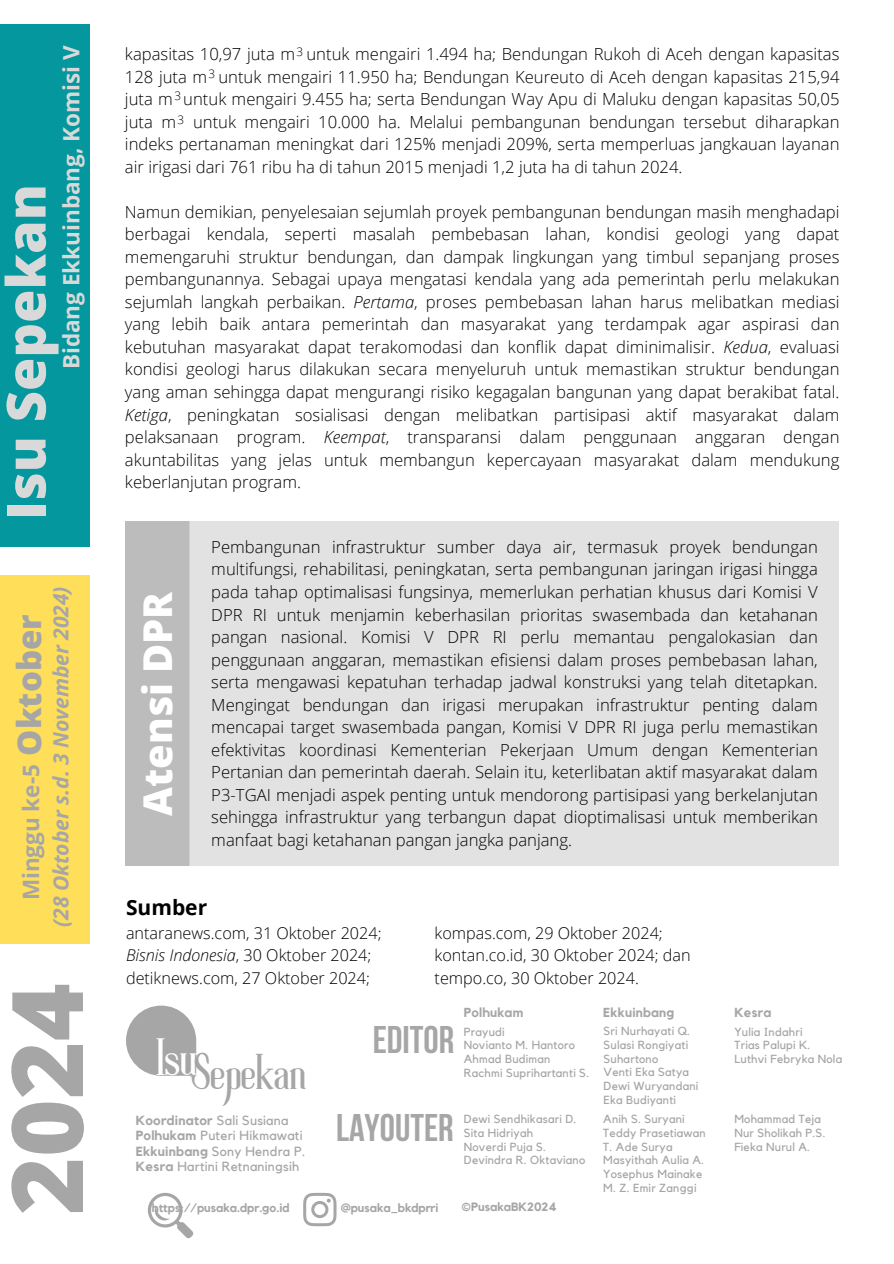
<style>
.page{position:relative;width:894px;height:1264px;background:#fff}
.page>*{position:absolute;margin:0;border:0;box-sizing:border-box;transform-origin:0 0}
.t1{font:800 98.85px "Open Sans";color:#a6a6a6}
.t2{font:800 54px "Open Sans";color:#d9d9d9}
.t3{font:47.55px "Roller Coaster";color:#fff}
.t4{font:45.3px "Roller Coaster";color:#a6a6a6}
.t5{font:800 39.75px "Open Sans";color:#fff}
.t6{font:700 38.4px "Bebas Neue";color:#a6a6a6}
.t7{font:800 33px "Open Sans";color:#a6a6a6}
.t8{font:700 22.5px "Open Sans";color:#d9d9d9}
.t9{font:700 22.5px "Open Sans";color:#a6a6a6}
.t10{font:italic 700 21px "Open Sans";color:#a6a6a6}
.t11{font:700 21px "Open Sans";color:#000}
.t12{font:300 16.65px/22.5px "Open Sans";color:#000;text-align:justify}
.t13{font:300 16.2px "Open Sans";color:#000}
.t14{font:italic 300 16.2px "Open Sans";color:#000}
.t15{font:13.2px "Kollektif";letter-spacing:.02em;color:#a6a6a6}
.t16{font:700 13.2px "Kollektif";letter-spacing:.02em;color:#a6a6a6}
.t17{font:700 13.05px "Kollektif";letter-spacing:.02em;color:#a6a6a6}
.t18{font:700 12px "Kollektif";color:#a6a6a6}
.t19{font:11.7px "Kollektif";letter-spacing:.02em;color:#a6a6a6}
.t20{font:300 11.7px "Open Sans";color:#000}
.s1{font-style:italic}
.s2{font-style:normal}
.s3{font-weight:400}
.s4{font-weight:700}
</style>
<div class="page">
<div style="left:125px;top:521px;width:64px;height:344px;background:#bcbcbc"></div>
<div style="left:189px;top:521px;width:650px;height:344px;background:#e2e2e2"></div>
<div style="left:0;top:25px;width:89px;height:522px;background:#04979d"></div>
<div style="left:0;top:575px;width:89px;height:368px;background:#ffde59"></div>
<svg style="left:126px;top:1005px;width:70px;height:70px"></svg>
<svg style="left:303px;top:1192px;width:33px;height:34px"></svg>
<svg style="left:148px;top:1192px;width:45px;height:46px"></svg>
<p class="t8" style="left:55px;top:369px;width:325px;rotate:-90deg">Bidang Ekkuinbang, Komisi V</p>
<p class="t2" style="left:-12px;top:520px;width:337px;rotate:-90deg">Isu Sepekan</p>
<p class="t10" style="left:46px;top:927px;width:343px;rotate:-90deg">(28 Oktober s.d. 3 November 2024)</p>
<p class="t7" style="left:6px;top:755px;width:143px;rotate:-90deg">Oktober</p>
<p class="t9" style="left:15px;top:900px;width:138px;rotate:-90deg">Minggu ke-5</p>
<p class="t1" style="left:-23px;top:1214px;width:233px;rotate:-90deg">2024</p>
<p class="t20" style="left:296px;top:43px;width:8px">3</p>
<p class="t12" style="left:125px;top:43px;width:715px">kapasitas 10,97 juta m untuk mengairi 1.494 ha; Bendungan Rukoh di Aceh dengan kapasitas 128 juta m untuk mengairi 11.950 ha; Bendungan Keureuto di Aceh dengan kapasitas 215,94 juta m untuk mengairi 9.455 ha; serta Bendungan Way Apu di Maluku dengan kapasitas 50,05 juta m untuk mengairi 10.000 ha. Melalui pembangunan bendungan tersebut diharapkan indeks pertanaman meningkat dari 125% menjadi 209%, serta memperluas jangkauan layanan air irigasi dari 761 ribu ha di tahun 2015 menjadi 1,2 juta ha di tahun 2024.</p>
<p class="t12" style="left:125px;top:200px;width:715px">Namun demikian, penyelesaian sejumlah proyek pembangunan bendungan masih menghadapi berbagai kendala, seperti masalah pembebasan lahan, kondisi geologi yang dapat memengaruhi struktur bendungan, dan dampak lingkungan yang timbul sepanjang proses pembangunannya. Sebagai upaya mengatasi kendala yang ada pemerintah perlu melakukan sejumlah langkah perbaikan. <span class="s1">Pertama</span>, proses pembebasan lahan harus melibatkan mediasi yang lebih baik antara pemerintah dan masyarakat yang terdampak agar aspirasi dan kebutuhan masyarakat dapat terakomodasi dan konflik dapat diminimalisir. <span class="s1">Kedua</span>, evaluasi kondisi geologi harus dilakukan secara menyeluruh untuk memastikan struktur bendungan yang aman sehingga dapat mengurangi risiko kegagalan bangunan yang dapat berakibat fatal.<br><span class="s1">Ketiga</span>, peningkatan sosialisasi dengan melibatkan partisipasi aktif masyarakat dalam pelaksanaan program. <span class="s1">Keempat</span>, transparansi dalam penggunaan anggaran dengan akuntabilitas yang jelas untuk membangun kepercayaan masyarakat dalam mendukung keberlanjutan program.</p>
<p class="t20" style="left:208px;top:65px;width:8px">3</p>
<p class="t20" style="left:174px;top:87px;width:8px">3</p>
<p class="t20" style="left:177px;top:112px;width:8px">3</p>
<p class="t5" style="left:130px;top:815px;width:226px;rotate:-90deg">Atensi DPR</p>
<p class="t12" style="left:211px;top:535px;width:608px">Pembangunan infrastruktur sumber daya air, termasuk proyek bendungan multifungsi, rehabilitasi, peningkatan, serta pembangunan jaringan irigasi hingga pada tahap optimalisasi fungsinya, memerlukan perhatian khusus dari Komisi V DPR RI untuk menjamin keberhasilan prioritas swasembada dan ketahanan pangan nasional. Komisi V DPR RI perlu memantau pengalokasian dan penggunaan anggaran, memastikan efisiensi dalam proses pembebasan lahan, serta mengawasi kepatuhan terhadap jadwal konstruksi yang telah ditetapkan.<br>Mengingat bendungan dan irigasi merupakan infrastruktur penting dalam mencapai target swasembada pangan, Komisi V DPR RI juga perlu memastikan efektivitas koordinasi Kementerian Pekerjaan Umum dengan Kementerian Pertanian dan pemerintah daerah. Selain itu, keterlibatan aktif masyarakat dalam P3-TGAI menjadi aspek penting untuk mendorong partisipasi yang berkelanjutan sehingga infrastruktur yang terbangun dapat dioptimalisasi untuk memberikan manfaat bagi ketahanan pangan jangka panjang.</p>
<p class="t11" style="left:126px;top:893px;width:83px">Sumber</p>
<p class="t13" style="left:126px;top:921px;width:257px">antaranews.com, 31 Oktober 2024;</p>
<p class="t14" style="left:126px;top:943px;width:247px">Bisnis Indonesia<span class="s2">, 30 Oktober 2024;</span></p>
<p class="t13" style="left:126px;top:966px;width:245px">detiknews.com, 27 Oktober 2024;</p>
<p class="t13" style="left:434px;top:921px;width:230px">kompas.com, 29 Oktober 2024;</p>
<p class="t13" style="left:434px;top:943px;width:257px">kontan.co.id, 30 Oktober 2024; dan</p>
<p class="t13" style="left:434px;top:966px;width:206px">tempo.co, 30 Oktober 2024.</p>
<h2 class="t3" style="left:157px;top:1039px;width:43px">Isu</h2>
<p class="t4" style="left:191px;top:1054px;width:117px">Sepekan</p>
<p class="t16" style="left:136px;top:1113px;width:154px">Koordinator <span class="s3">Sali Susiana</span></p>
<p class="t15" style="left:136px;top:1129px;width:168px"><span class="s4">Polhukam</span> Puteri Hikmawati</p>
<p class="t15" style="left:136px;top:1144px;width:171px"><span class="s4">Ekkuinbang</span> Sony Hendra P.</p>
<p class="t15" style="left:136px;top:1160px;width:165px"><span class="s4">Kesra</span> Hartini Retnaningsih</p>
<h6 class="t18" style="left:152px;top:1202px;width:139px">https://pusaka.dpr.go.id</h6>
<p class="t6" style="left:372px;top:1024px;width:83px">EDITOR</p>
<p class="t17" style="left:463px;top:1006px;width:61px">Polhukam</p>
<h1 class="t19" style="left:463px;top:1026px;width:42px">Prayudi</h1>
<p class="t19" style="left:463px;top:1039px;width:113px">Novianto M. Hantoro</p>
<p class="t19" style="left:463px;top:1053px;width:88px">Ahmad Budiman</p>
<p class="t19" style="left:463px;top:1067px;width:127px">Rachmi Suprihartanti S.</p>
<p class="t6" style="left:336px;top:1112px;width:119px">LAYOUTER</p>
<p class="t19" style="left:463px;top:1113px;width:114px">Dewi Sendhikasari D.</p>
<p class="t19" style="left:463px;top:1127px;width:71px">Sita Hidriyah</p>
<h5 class="t19" style="left:463px;top:1141px;width:84px">Noverdi Puja S.</h5>
<p class="t19" style="left:463px;top:1154px;width:123px">Devindra R. Oktaviano</p>
<p class="t18" style="left:340px;top:1202px;width:99px">@pusaka_bkdprri</p>
<p class="t18" style="left:461px;top:1201px;width:97px">©PusakaBK2024</p>
<p class="t17" style="left:603px;top:1006px;width:72px">Ekkuinbang</p>
<p class="t19" style="left:603px;top:1025px;width:88px">Sri Nurhayati Q.</p>
<p class="t19" style="left:603px;top:1039px;width:86px">Sulasi Rongiyati</p>
<h5 class="t19" style="left:603px;top:1053px;width:56px">Suhartono</h5>
<p class="t19" style="left:603px;top:1066px;width:87px">Venti Eka Satya</p>
<p class="t19" style="left:603px;top:1080px;width:96px">Dewi Wuryandani</p>
<p class="t19" style="left:603px;top:1094px;width:74px">Eka Budiyanti</p>
<p class="t19" style="left:603px;top:1113px;width:83px">Anih S. Suryani</p>
<p class="t19" style="left:603px;top:1127px;width:104px">Teddy Prasetiawan</p>
<p class="t19" style="left:603px;top:1141px;width:71px">T. Ade Surya</p>
<p class="t19" style="left:603px;top:1154px;width:102px">Masyithah Aulia A.</p>
<p class="t19" style="left:603px;top:1168px;width:100px">Yosephus Mainake</p>
<p class="t19" style="left:603px;top:1182px;width:95px">M. Z. Emir Zanggi</p>
<h3 class="t17" style="left:734px;top:1006px;width:39px">Kesra</h3>
<h3 class="t19" style="left:734px;top:1026px;width:70px">Yulia Indahri</h3>
<p class="t19" style="left:734px;top:1039px;width:77px">Trias Palupi K.</p>
<p class="t19" style="left:734px;top:1053px;width:109px">Luthvi Febryka Nola</p>
<h4 class="t19" style="left:734px;top:1113px;width:88px">Mohammad Teja</h4>
<p class="t19" style="left:734px;top:1127px;width:93px">Nur Sholikah P.S.</p>
<p class="t19" style="left:734px;top:1141px;width:77px">Fieka Nurul A.</p>
</div>
